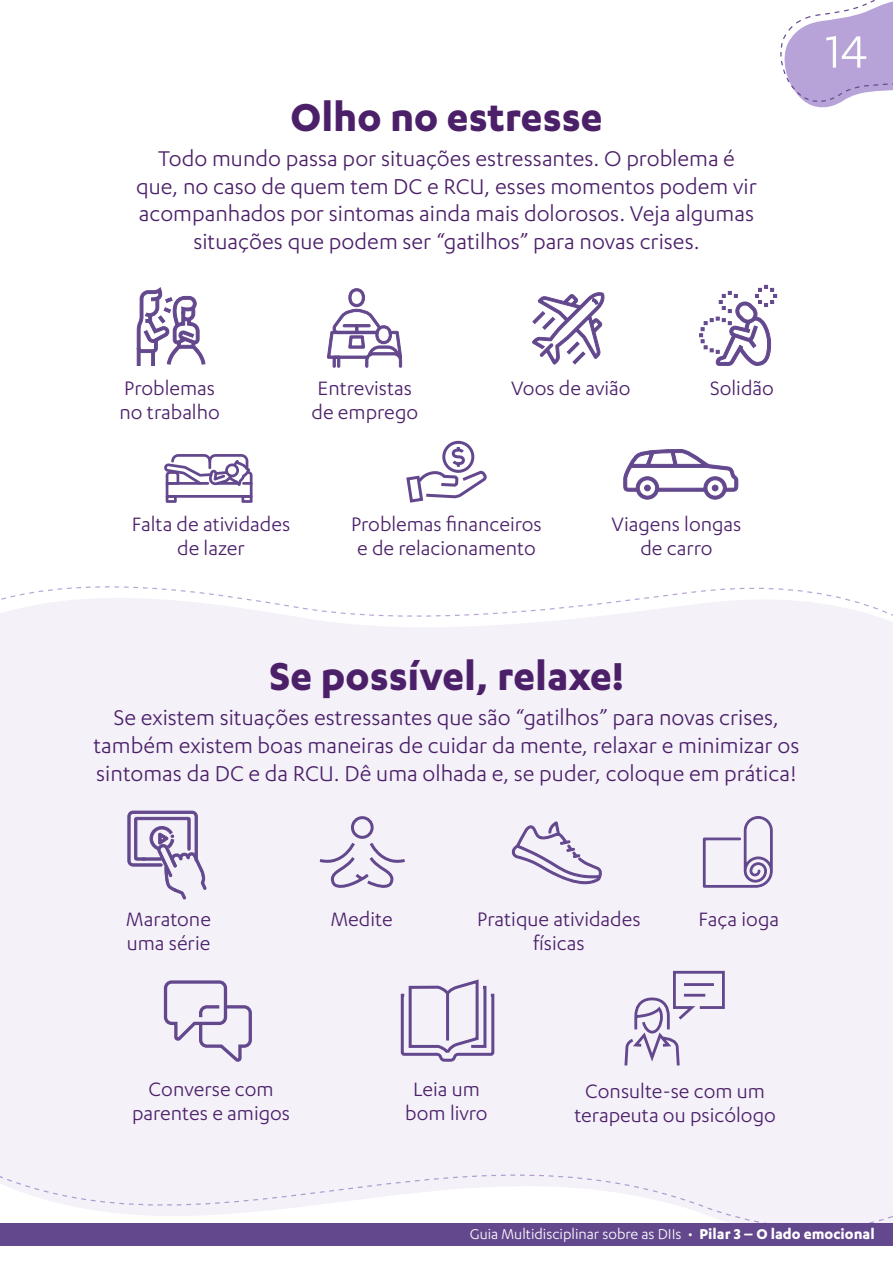
<style>
.page{position:relative;width:893px;height:1263px;background:#fff}
.page>*{position:absolute;margin:0;border:0;box-sizing:border-box;transform-origin:0 0}
.t1{font:52.5px "Karbon";color:#fff}
.t2{font:700 45.15px "Karbon";color:#4c2069}
.t3{font:24.75px/27.8px "Karbon";color:#4c2069;text-align:center}
.t4{font:22.5px/24px "Karbon";color:#4c2069;text-align:center}
.t5{font:16.5px "Karbon";color:#fff}
.s1{font-weight:700}
</style>
<div class="page">
<svg style="left:48px;top:586px;width:128px;height:4px"></svg>
<div style="left:715px;top:1211px;width:178px;height:12px;background:#f4f1f9"></div>
<div style="left:0;top:590px;width:893px;height:621px;background:#f4f1f9"></div>
<svg style="left:532px;top:292px;width:73px;height:73px"></svg>
<svg style="left:512px;top:810px;width:90px;height:75px"></svg>
<svg style="left:162px;top:979px;width:92px;height:82px"></svg>
<svg style="left:623px;top:449px;width:115px;height:50px"></svg>
<svg style="left:327px;top:288px;width:75px;height:80px"></svg>
<svg style="left:164px;top:454px;width:89px;height:49px"></svg>
<svg style="left:316px;top:815px;width:92px;height:79px"></svg>
<svg style="left:406px;top:440px;width:81px;height:63px"></svg>
<svg style="left:399px;top:977px;width:97px;height:86px"></svg>
<svg style="left:127px;top:810px;width:80px;height:90px"></svg>
<svg style="left:702px;top:815px;width:71px;height:73px"></svg>
<svg style="left:623px;top:969px;width:103px;height:99px"></svg>
<svg style="left:699px;top:285px;width:78px;height:81px"></svg>
<hr style="left:137px;top:348px;width:3px;height:18px;background:#63488e">
<hr style="left:151px;top:351px;width:4px;height:15px;background:#63488e">
<svg style="left:137px;top:287px;width:68px;height:78px"></svg>
<svg style="left:780px;top:0;width:113px;height:108px"></svg>
<div style="left:0;top:1223px;width:893px;height:23px;background:#63488e"></div>
<p class="t2" style="left:290px;top:92px;width:313px">Olho no estresse</p>
<p class="t3" style="left:136px;top:144px;width:622px">Todo mundo passa por situações estressantes. O problema é que, no caso de quem tem DC e RCU, esses momentos podem vir acompanhados por sintomas ainda mais dolorosos. Veja algumas situações que podem ser “gatilhos” para novas crises.</p>
<p class="t1" style="left:825px;top:23px;width:43px">14</p>
<p class="t4" style="left:120px;top:375px;width:102px;text-align:left">Problemas no trabalho</p>
<p class="t4" style="left:312px;top:375px;width:108px;text-align:left">Entrevistas de emprego</p>
<p class="t4" style="left:511px;top:375px;width:121px">Voos de avião</p>
<p class="t4" style="left:710px;top:375px;width:65px">Solidão</p>
<p class="t4" style="left:132px;top:512px;width:160px">Falta de atividades de lazer</p>
<p class="t4" style="left:351px;top:512px;width:192px;text-align:left">Problemas financeiros e de relacionamento</p>
<p class="t4" style="left:612px;top:512px;width:131px">Viagens longas de carro</p>
<p class="t2" style="left:269px;top:651px;width:356px">Se possível, relaxe!</p>
<p class="t3" style="left:93px;top:703px;width:707px">Se existem situações estressantes que são “gatilhos” para novas crises, também existem boas maneiras de cuidar da mente, relaxar e minimizar os sintomas da DC e da RCU. Dê uma olhada e, se puder, coloque em prática!</p>
<p class="t4" style="left:126px;top:907px;width:86px;text-align:left">Maratone uma série</p>
<p class="t4" style="left:331px;top:907px;width:63px">Medite</p>
<p class="t4" style="left:477px;top:907px;width:165px">Pratique atividades físicas</p>
<p class="t4" style="left:698px;top:907px;width:82px">Faça ioga</p>
<p class="t4" style="left:132px;top:1076px;width:160px">Converse com parentes e amigos</p>
<p class="t4" style="left:405px;top:1076px;width:84px">Leia um bom livro</p>
<p class="t4" style="left:574px;top:1078px;width:203px">Consulte-se com um terapeuta ou psicólogo</p>
<p class="t5" style="left:470px;top:1225px;width:406px">Guia Multidisciplinar sobre as DIIs • <span class="s1">Pilar 3 – O lado emocional</span></p>
</div>
